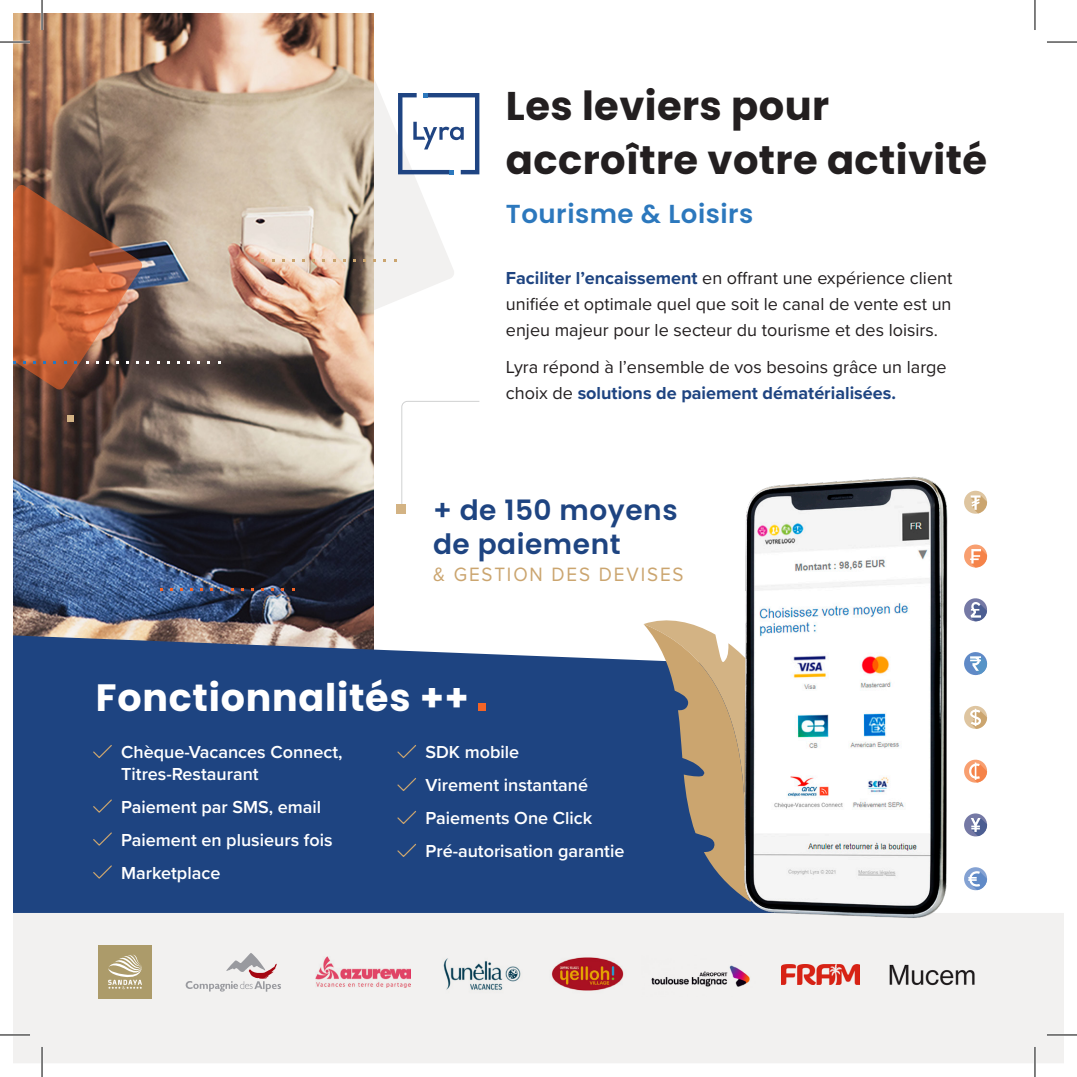
<style>
.page{position:relative;width:1077px;height:1077px;background:#fff}
.page>*{position:absolute;margin:0;border:0;box-sizing:border-box;transform-origin:0 0}
.t1{font:700 40px/54px "Poppins";letter-spacing:.01em;color:#231f20}
.t2{font:700 38px "Poppins";letter-spacing:.02em;color:#fff}
.t3{font:600 28px/33.6px "Poppins";letter-spacing:.02em;color:#1e4481}
.t4{font:600 26px "Poppins";letter-spacing:.02em;color:#2c78bd}
.t5{font:20px "Proxima Nova";letter-spacing:.1em;color:#cba56f;scale:.94 1}
.t6{font:18px/26px "Proxima Nova";color:#231f20;text-align:justify}
.t7{font:600 18px/21.6px "Proxima Nova";color:#fff}
.s1{font-weight:700;color:#1e4481}
</style>
<div class="page">
<svg style="left:373px;top:14px;width:81px;height:453px"></svg>
<img style="left:14px;top:14px;width:359px;height:620px">
<div style="left:67px;top:415px;width:7px;height:6px;background:#d3b384"></div>
<svg style="left:14px;top:184px;width:135px;height:206px;background:#97573c"></svg>
<div style="left:14px;top:634px;width:709px;height:278px;background:#1e4481"></div>
<div style="left:478px;top:702px;width:8px;height:8px;background:#f26426"></div>
<div style="left:14px;top:912px;width:1048px;height:150px;background:#f2f1f0"></div>
<svg style="left:400px;top:400px;width:80px;height:114px"></svg>
<img style="left:641px;top:955px;width:118px;height:41px">
<svg style="left:185px;top:952px;width:96px;height:39px"></svg>
<img style="left:315px;top:956px;width:95px;height:31px">
<img style="left:549px;top:954px;width:77px;height:39px">
<img style="left:781px;top:963px;width:78px;height:21px">
<img style="left:434px;top:954px;width:92px;height:39px">
<img style="left:887px;top:962px;width:88px;height:24px">
<div style="left:396px;top:503px;width:10px;height:10px;background:#d3b384"></div>
<svg style="left:398px;top:93px;width:81px;height:81px"></svg>
<svg style="left:643px;top:624px;width:80px;height:277px;background:#6c7380"></svg>
<div style="left:98px;top:945px;width:53px;height:53px;background:#ac9b6a"></div>
<svg style="left:108px;top:954px;width:34px;height:34px"></svg>
<svg style="left:92px;top:743px;width:21px;height:16px"></svg>
<svg style="left:92px;top:798px;width:21px;height:15px"></svg>
<svg style="left:92px;top:831px;width:21px;height:15px"></svg>
<svg style="left:92px;top:864px;width:21px;height:15px"></svg>
<svg style="left:396px;top:743px;width:21px;height:16px"></svg>
<svg style="left:396px;top:776px;width:21px;height:16px"></svg>
<svg style="left:396px;top:809px;width:21px;height:16px"></svg>
<svg style="left:396px;top:842px;width:21px;height:15px"></svg>
<img style="left:723px;top:476px;width:266px;height:464px">
<hr style="left:0;top:41px;width:30px;height:2px;background:#fff">
<hr style="left:0;top:1033px;width:30px;height:2px;background:#fff">
<hr style="left:1046px;top:1033px;width:30px;height:2px;background:#fff">
<hr style="left:41px;top:0;width:2px;height:30px;background:#fff">
<hr style="left:41px;top:1046px;width:2px;height:30px;background:#fff">
<hr style="left:1033px;top:1046px;width:2px;height:30px;background:#fff">
<hr style="left:0;top:42px;width:30px;height:1px;background:#000">
<hr style="left:1046px;top:42px;width:30px;height:1px;background:#000">
<hr style="left:0;top:1034px;width:30px;height:1px;background:#000">
<hr style="left:1046px;top:1034px;width:30px;height:1px;background:#000">
<hr style="left:42px;top:0;width:1px;height:30px;background:#000">
<hr style="left:42px;top:1046px;width:1px;height:30px;background:#000">
<hr style="left:1034px;top:0;width:1px;height:30px;background:#000">
<hr style="left:1034px;top:1046px;width:1px;height:30px;background:#000">
<p class="t1" style="left:505px;top:79px;width:482px">Les leviers pour accroître votre activité</p>
<p class="t4" style="left:505px;top:198px;width:249px">Tourisme &amp; Loisirs</p>
<p class="t6" style="left:505px;top:264px;width:448px"><span class="s1">Faciliter l’encaissement</span> en offrant une expérience client unifiée et optimale quel que soit le canal de vente est un enjeu majeur pour le secteur du tourisme et des loisirs.</p>
<p class="t6" style="left:505px;top:353px;width:442px">Lyra répond à l’ensemble de vos besoins grâce un large choix de <span class="s1">solutions de paiement dématérialisées.</span></p>
<p class="t3" style="left:433px;top:493px;width:246px">+ de 150 moyens de paiement</p>
<p class="t5" style="left:433px;top:559px;width:268px">&amp; GESTION DES DEVISES</p>
<p class="t2" style="left:96px;top:675px;width:374px">Fonctionnalités ++</p>
<p class="t7" style="left:121px;top:740px;width:223px">Chèque-Vacances Connect,<br>Titres-Restaurant</p>
<p class="t7" style="left:121px;top:795px;width:201px">Paiement par SMS, email</p>
<p class="t7" style="left:121px;top:828px;width:213px">Paiement en plusieurs fois</p>
<p class="t7" style="left:121px;top:861px;width:101px">Marketplace</p>
<p class="t7" style="left:425px;top:740px;width:95px">SDK mobile</p>
<p class="t7" style="left:425px;top:773px;width:164px">Virement instantané</p>
<p class="t7" style="left:425px;top:806px;width:168px">Paiements One Click</p>
<p class="t7" style="left:425px;top:839px;width:200px">Pré-autorisation garantie</p>
</div>
